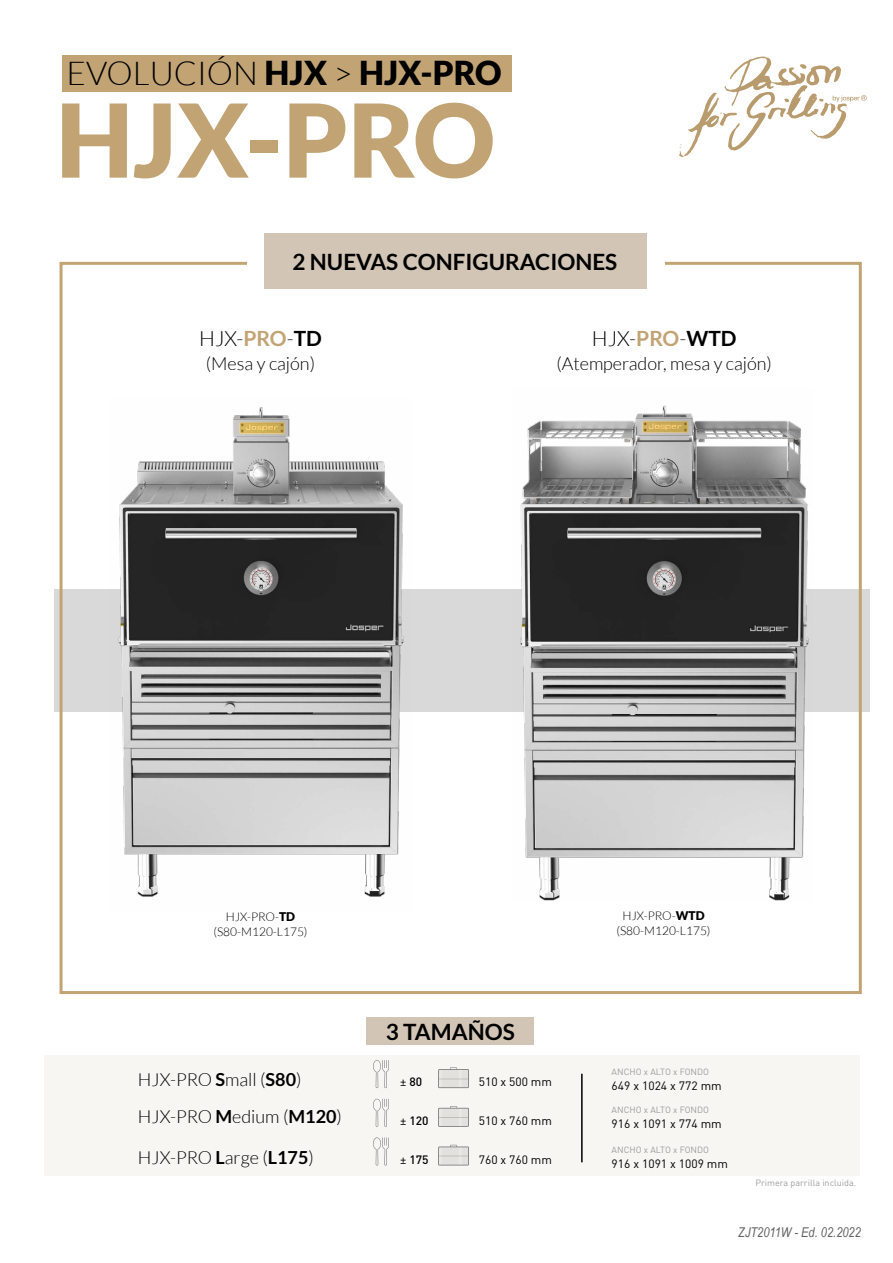
<style>
.page{position:relative;width:893px;height:1263px;background:#fff}
.page>*{position:absolute;margin:0;border:0;box-sizing:border-box;transform-origin:0 0}
.t1{font:900 101.7px "Lato";color:#c2a474}
.t2{font:300 33px "Lato";color:#000}
.t3{font:700 22.5px "Lato";color:#000}
.t4{font:300 21px "Lato";color:#000}
.t5{font:300 18px "Lato";color:#000}
.t6{font:italic 13.5px "Arial Narrow";color:#646363}
.t7{font:12px "DIN Pro";color:#000}
.t8{font:300 12px/15px "Lato";color:#000;text-align:center}
.t9{font:500 12px "DIN Pro";color:#000}
.t10{font:9px "DIN Pro";color:#9d9d9c}
.s1{font-weight:900}
.s2{font-weight:700;color:#c2a474}
.s3{font-weight:700}
.s4{font-weight:400}
</style>
<div class="page">
<div style="left:54px;top:589px;width:816px;height:123px;background:#d9d9d9"></div>
<img style="left:520px;top:405px;width:289px;height:496px">
<img style="left:118px;top:407px;width:286px;height:490px">
<div style="left:44px;top:1055px;width:816px;height:120px;background:#f8f6f3"></div>
<div style="left:366px;top:1017px;width:168px;height:28px;background:#d2c5b5"></div>
<svg style="left:373px;top:1060px;width:16px;height:28px"></svg>
<svg style="left:438px;top:1067px;width:31px;height:21px"></svg>
<svg style="left:373px;top:1099px;width:16px;height:28px"></svg>
<svg style="left:438px;top:1106px;width:31px;height:21px"></svg>
<svg style="left:373px;top:1137px;width:16px;height:28px"></svg>
<svg style="left:438px;top:1145px;width:31px;height:20px"></svg>
<hr style="left:581px;top:1074px;width:2px;height:88px;background:#000">
<div style="left:264px;top:234px;width:382px;height:55px;background:#d2c5b5"></div>
<div style="left:63px;top:55px;width:449px;height:37px;background:#c2a474"></div>
<svg style="left:679px;top:56px;width:188px;height:101px"></svg>
<h2 class="t2" style="left:66px;top:56px;width:436px">EVOLUCIÓN <span class="s1">HJX</span> &gt; <span class="s1">HJX-PRO</span></h2>
<h1 class="t1" style="left:56px;top:81px;width:440px">HJX-PRO</h1>
<p class="t3" style="left:293px;top:248px;width:326px">2 NUEVAS CONFIGURACIONES</p>
<p class="t4" style="left:199px;top:327px;width:124px">HJX-<span class="s2">PRO</span>-<span class="s3">TD</span></p>
<p class="t5" style="left:206px;top:354px;width:111px">(Mesa y cajón)</p>
<p class="t4" style="left:592px;top:327px;width:146px">HJX-<span class="s2">PRO</span>-<span class="s3">WTD</span></p>
<p class="t5" style="left:556px;top:354px;width:217px">(Atemperador, mesa y cajón)</p>
<p class="t8" style="left:213px;top:909px;width:96px">HJX-PRO-<span class="s1">TD </span>(S80-M120-L175)</p>
<p class="t8" style="left:616px;top:908px;width:96px">HJX-PRO-<span class="s1">WTD </span>(S80-M120-L175)</p>
<p class="t5" style="left:138px;top:1069px;width:165px">HJX-PRO <span class="s3">S</span>mall (<span class="s3">S80</span>)</p>
<p class="t5" style="left:138px;top:1107px;width:205px">HJX-PRO <span class="s3">M</span>edium (<span class="s3">M120</span>)</p>
<p class="t5" style="left:138px;top:1147px;width:177px">HJX-PRO <span class="s3">L</span>arge (<span class="s3">L175</span>)</p>
<p class="t3" style="left:386px;top:1018px;width:131px">3 TAMAÑOS</p>
<p class="t9" style="left:400px;top:1073px;width:24px"><span class="s4">±</span> 80</p>
<p class="t7" style="left:479px;top:1073px;width:75px">510 x 500 mm</p>
<p class="t9" style="left:400px;top:1112px;width:30px"><span class="s4">±</span> 120</p>
<p class="t7" style="left:479px;top:1112px;width:75px">510 x 760 mm</p>
<p class="t9" style="left:400px;top:1151px;width:30px"><span class="s4">±</span> 175</p>
<p class="t7" style="left:479px;top:1151px;width:75px">760 x 760 mm</p>
<p class="t10" style="left:612px;top:1066px;width:99px">ANCHO x ALTO x FONDO</p>
<p class="t7" style="left:612px;top:1077px;width:112px">649 x 1024 x 772 mm</p>
<p class="t10" style="left:612px;top:1103px;width:99px">ANCHO x ALTO x FONDO</p>
<p class="t7" style="left:612px;top:1115px;width:112px">916 x 1091 x 774 mm</p>
<p class="t10" style="left:612px;top:1143px;width:99px">ANCHO x ALTO x FONDO</p>
<p class="t7" style="left:612px;top:1155px;width:118px">916 x 1091 x 1009 mm</p>
<p class="t10" style="left:755px;top:1176px;width:102px">Primera parrilla incluida.</p>
<p class="t6" style="left:738px;top:1222px;width:124px">ZJT2011W - Ed. 02.2022</p>
</div>
